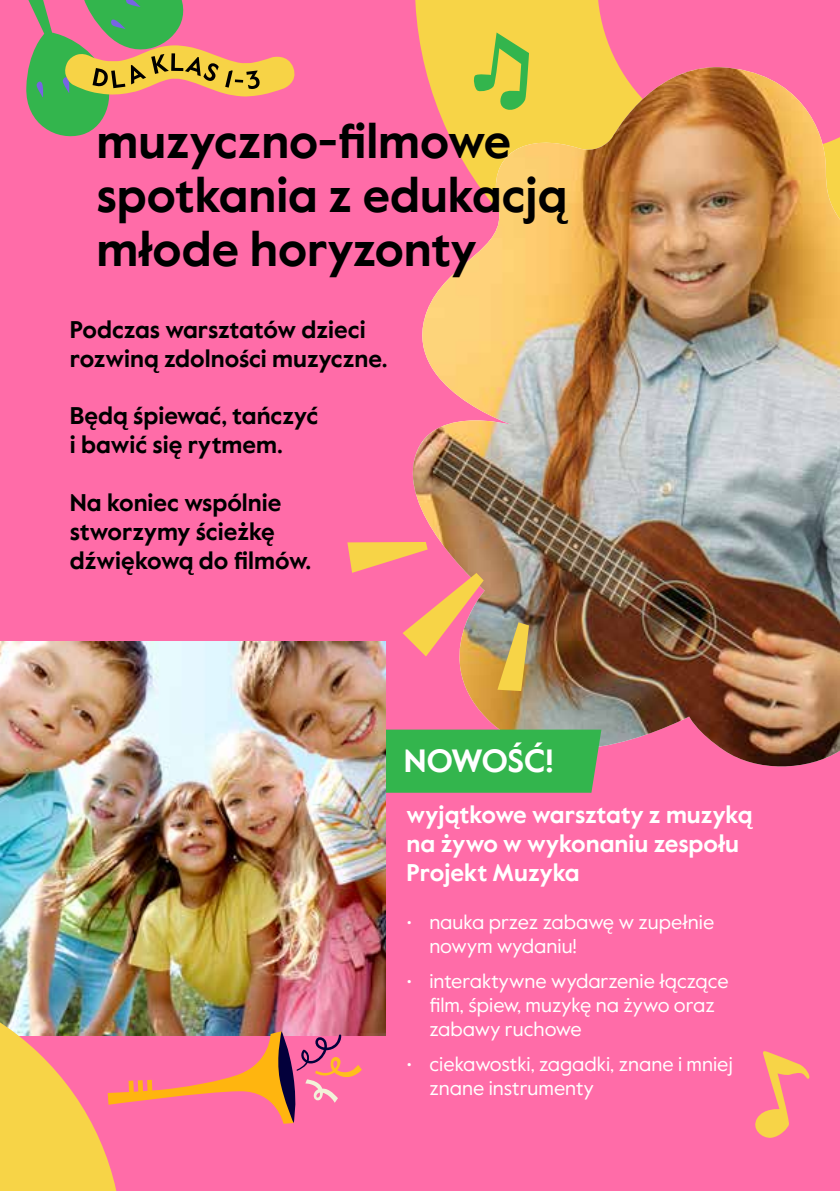
<style>
.page{position:relative;width:840px;height:1191px;background:#fff}
.page>*{position:absolute;margin:0;border:0;box-sizing:border-box;transform-origin:0 0}
.t1{font:700 48px/54px "Value Sans Pro";color:#000}
.t2{font:700 32px "Value Sans Pro";letter-spacing:-.015em;color:#fff}
.t3{font:700 24px/28.8px "Value Sans Pro";color:#000}
.t4{font:700 24px/28.8px "Value Sans Pro";color:#fff}
.t5{font:20px/24px "Value Sans Pro";color:#fff}
</style>
<div class="page">
<div style="left:0;top:0;width:839px;height:1191px;background:#ff6ca8"></div>
<svg style="left:415px;top:0;width:202px;height:63px;background:#f7ca4f"></svg>
<img style="left:412px;top:67px;width:427px;height:700px">
<svg style="left:497px;top:622px;width:31px;height:69px;background:#cfb75b"></svg>
<svg style="left:347px;top:542px;width:136px;height:114px"></svg>
<div style="left:385px;top:729px;width:216px;height:63px;background:#33b54d"></div>
<img style="left:0;top:642px;width:385px;height:393px">
<svg style="left:755px;top:1051px;width:55px;height:87px"></svg>
<img style="left:0;top:949px;width:362px;height:242px">
<svg style="left:472px;top:32px;width:56px;height:80px;background:#b5c948"></svg>
<svg style="left:26px;top:0;width:269px;height:137px"></svg>
<h1 class="t1" style="left:96px;top:117px;width:472px">muzyczno-filmowe spotkania z edukacją młode horyzonty</h1>
<p class="t3" style="left:70px;top:316px;width:319px">Podczas warsztatów dzieci rozwiną zdolności muzyczne.</p>
<p class="t3" style="left:70px;top:403px;width:250px">Będą śpiewać, tańczyć i bawić się rytmem.</p>
<p class="t3" style="left:70px;top:489px;width:243px">Na koniec wspólnie stworzymy ścieżkę dźwiękową do filmów.</p>
<h2 class="t2" style="left:403px;top:741px;width:151px">NOWOŚĆ!</h2>
<p class="t4" style="left:406px;top:801px;width:347px">wyjątkowe warsztaty z muzyką na żywo w wykonaniu zespołu<br>Projekt Muzyka</p>
<p class="t5" style="left:429px;top:910px;width:286px;text-indent:-23px">• nauka przez zabawę w zupełnie nowym wydaniu!</p>
<p class="t5" style="left:429px;top:969px;width:300px;text-indent:-23px">• interaktywne wydarzenie łączące film, śpiew, muzykę na żywo oraz zabawy ruchowe</p>
<p class="t5" style="left:429px;top:1052px;width:305px;text-indent:-23px">• ciekawostki, zagadki, znane i mniej znane instrumenty</p>
</div>
